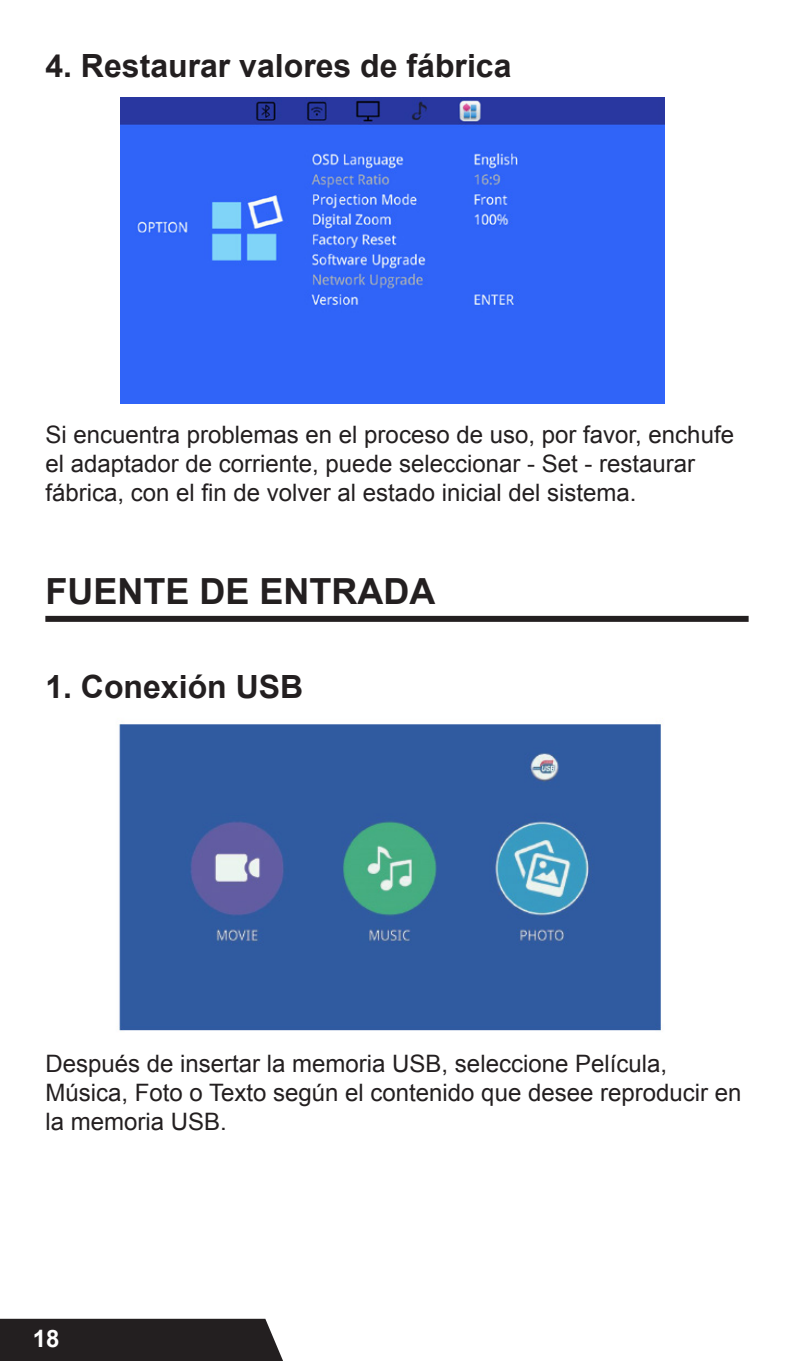
<style>
.page{position:relative;width:794px;height:1361px;background:#fff}
.page>*{position:absolute;margin:0;border:0;box-sizing:border-box;transform-origin:0 0}
.t1{font:700 36px "Arial";color:#231f20}
.t2{font:700 32px "Arial";color:#231f20}
.t3{font:24px/28.8px "Arial";color:#231f20}
.t4{font:700 24px "Arial";color:#fff}
</style>
<div class="page">
<div style="left:0;top:1318px;width:283px;height:43px;background:#231f20"></div>
<img style="left:120px;top:98px;width:545px;height:306px">
<div style="left:45px;top:616px;width:703px;height:6px;background:#231f20"></div>
<img style="left:119px;top:718px;width:544px;height:313px">
<p class="t2" style="left:45px;top:44px;width:467px">4. Restaurar valores de fábrica</p>
<p class="t3" style="left:45px;top:420px;width:690px">Si encuentra problemas en el proceso de uso, por favor, enchufe el adaptador de corriente, puede seleccionar - Set - restaurar fábrica, con el fin de volver al estado inicial del sistema.</p>
<p class="t1" style="left:45px;top:567px;width:391px">FUENTE DE ENTRADA</p>
<p class="t2" style="left:45px;top:665px;width:259px">1. Conexión USB</p>
<p class="t3" style="left:45px;top:1049px;width:697px">Después de insertar la memoria USB, seleccione Película,<br>Música, Foto o Texto según el contenido que desee reproducir en la memoria USB.</p>
<p class="t4" style="left:33px;top:1323px;width:28px">18</p>
</div>
